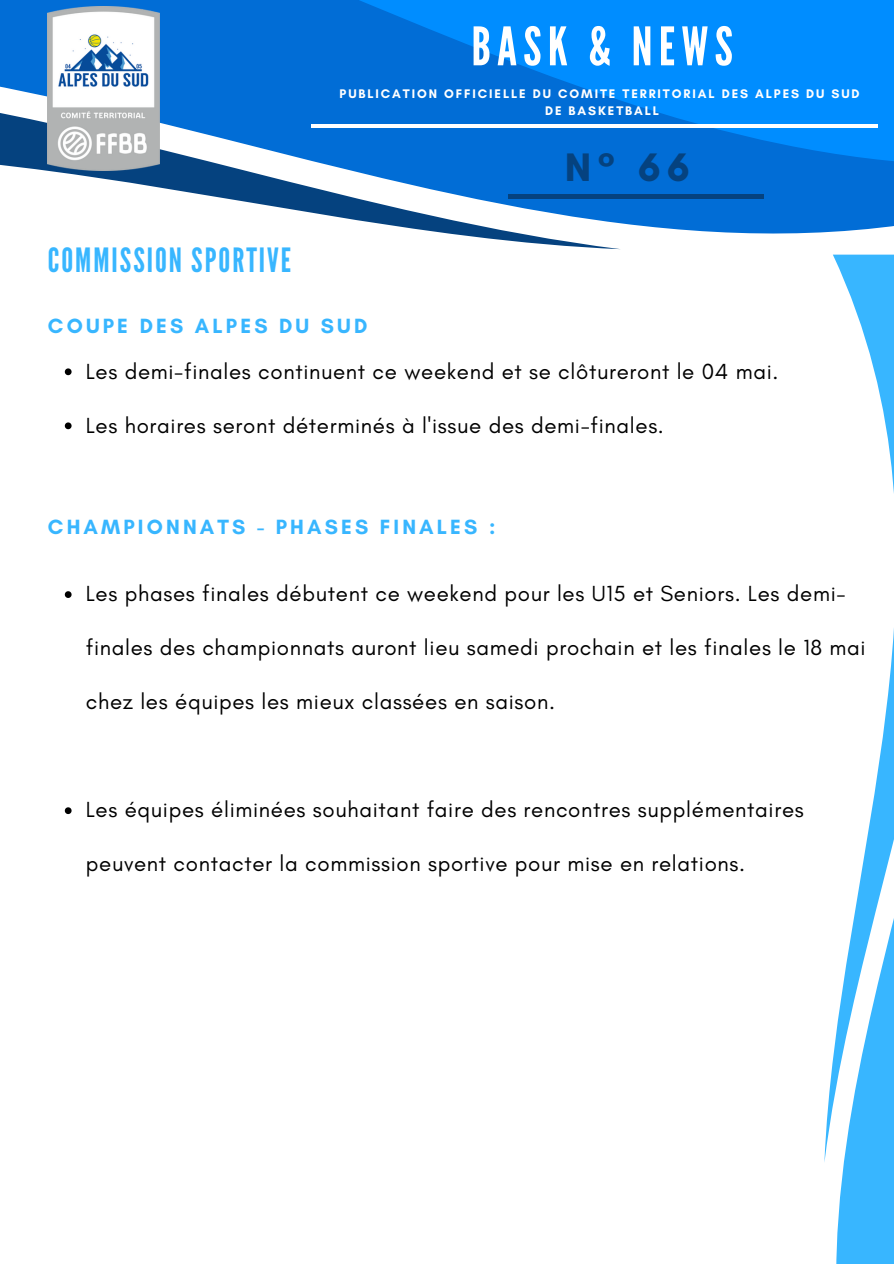
<style>
.page{position:relative;width:894px;height:1264px;background:#fff}
.page>*{position:absolute;margin:0;border:0;box-sizing:border-box;transform-origin:0 0}
.t1{font:52.95px "League Gothic";letter-spacing:.12em;color:#fff}
.t2{font:700 40.5px "Glacial Indifference";color:#05427f}
.t3{font:33.3px "League Gothic";letter-spacing:.06em;color:#38b6ff}
.t4{font:22.2px "Glacial Indifference";letter-spacing:.03em;color:#000}
.t5{font:700 21px "Glacial Indifference";letter-spacing:.15em;color:#38b6ff}
.t6{font:700 12.75px/17px "Glacial Indifference";letter-spacing:.15em;color:#fff;text-align:center}
</style>
<div class="page">
<svg style="left:0;top:0;width:893px;height:250px;fill:#056dd6"></svg>
<svg style="left:326px;top:0;width:567px;height:170px;background:#007eeb"></svg>
<hr style="left:508px;top:194px;width:255px;height:4px;background:#05427f">
<hr style="left:311px;top:124px;width:566px;height:4px;background:#fff">
<svg style="left:824px;top:254px;width:69px;height:1009px"></svg>
<div style="left:883px;top:941px;width:10px;height:322px;background:#38b6ff"></div>
<img style="left:48px;top:6px;width:111px;height:164px">
<svg style="left:65px;top:368px;width:7px;height:7px"></svg>
<svg style="left:65px;top:422px;width:7px;height:7px"></svg>
<svg style="left:65px;top:591px;width:7px;height:7px"></svg>
<svg style="left:65px;top:807px;width:7px;height:7px"></svg>
<h1 class="t1" style="left:471px;top:16px;width:263px">BASK &amp; NEWS</h1>
<p class="t6" style="left:339px;top:85px;width:521px">PUBLICATION OFFICIELLE DU COMITE TERRITORIAL DES ALPES DU SUD<br>DE BASKETBALL</p>
<h3 class="t3" style="left:48px;top:241px;width:245px">COMMISSION SPORTIVE</h3>
<h2 class="t2" style="left:565px;top:142px;width:126px">N° 66</h2>
<p class="t5" style="left:48px;top:313px;width:321px">COUPE DES ALPES DU SUD</p>
<p class="t4" style="left:86px;top:357px;width:694px">Les demi-finales continuent ce weekend et se clôtureront le 04 mai.</p>
<p class="t4" style="left:86px;top:411px;width:579px">Les horaires seront déterminés à l'issue des demi-finales.</p>
<p class="t5" style="left:48px;top:514px;width:449px">CHAMPIONNATS - PHASES FINALES :</p>
<p class="t4" style="left:86px;top:580px;width:761px">Les phases finales débutent ce weekend pour les U15 et Seniors. Les demi-</p>
<p class="t4" style="left:86px;top:634px;width:781px">finales des championnats auront lieu samedi prochain et les finales le 18 mai</p>
<p class="t4" style="left:86px;top:688px;width:470px">chez les équipes les mieux classées en saison.</p>
<p class="t4" style="left:86px;top:796px;width:719px">Les équipes éliminées souhaitant faire des rencontres supplémentaires</p>
<p class="t4" style="left:86px;top:850px;width:660px">peuvent contacter la commission sportive pour mise en relations.</p>
</div>
